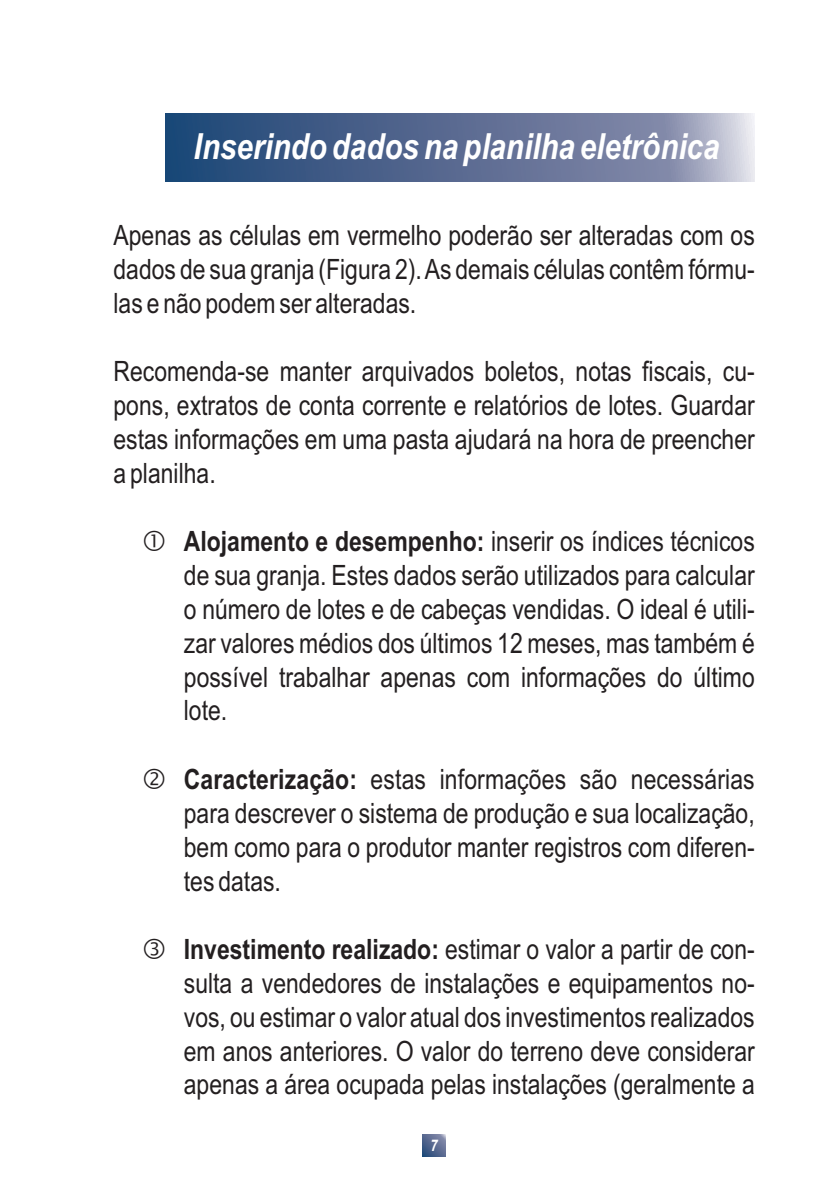
<style>
.page{position:relative;width:840px;height:1191px;background:#fff}
.page>*{position:absolute;margin:0;border:0;box-sizing:border-box;transform-origin:0 0}
.t1{font:italic 700 36px "Arial Narrow";color:#fff}
.t2{font:28px/34px "Arial Narrow";color:#231f20;text-align:justify}
.t3{font:italic 700 16px "Arial Narrow";color:#fff}
.s1{font-weight:700}
</style>
<div class="page">
<svg style="left:166px;top:113px;width:588px;height:68px;background:#5e7197"></svg>
<svg style="left:422px;top:1134px;width:23px;height:23px"></svg>
<p class="t1" style="left:194px;top:133px;width:526px">Inserindo dados na planilha eletrônica</p>
<p class="t2" style="left:113px;top:221px;width:642px">Apenas as células em vermelho poderão ser alteradas com os dados de sua granja (Figura 2). As demais células contêm fórmu&shy;las e não podem ser alteradas.</p>
<p class="t2" style="left:113px;top:356px;width:642px">Recomenda-se manter arquivados boletos, notas fiscais, cu&shy;pons, extratos de conta corrente e relatórios de lotes. Guardar estas informações em uma pasta ajudará na hora de preencher a planilha.</p>
<p class="t2" style="left:184px;top:526px;width:572px"><span class="s1">Alojamento e desempenho:</span> inserir os índices técnicos de sua granja. Estes dados serão utilizados para calcular o número de lotes e de cabeças vendidas. O ideal é utili&shy;zar valores médios dos últimos 12 meses, mas também é possível trabalhar apenas com informações do último lote.</p>
<p class="t2" style="left:184px;top:764px;width:572px"><span class="s1">Caracterização:</span> estas informações são necessárias para descrever o sistema de produção e sua localização, bem como para o produtor manter registros com diferen&shy;tes datas.</p>
<p class="t2" style="left:184px;top:934px;width:572px"><span class="s1">Investimento realizado:</span> estimar o valor a partir de con&shy;sulta a vendedores de instalações e equipamentos no&shy;vos, ou estimar o valor atual dos investimentos realizados em anos anteriores. O valor do terreno deve considerar apenas a área ocupada pelas instalações (geralmente a</p>
<p class="t3" style="left:430px;top:1139px;width:9px">7</p>
</div>
